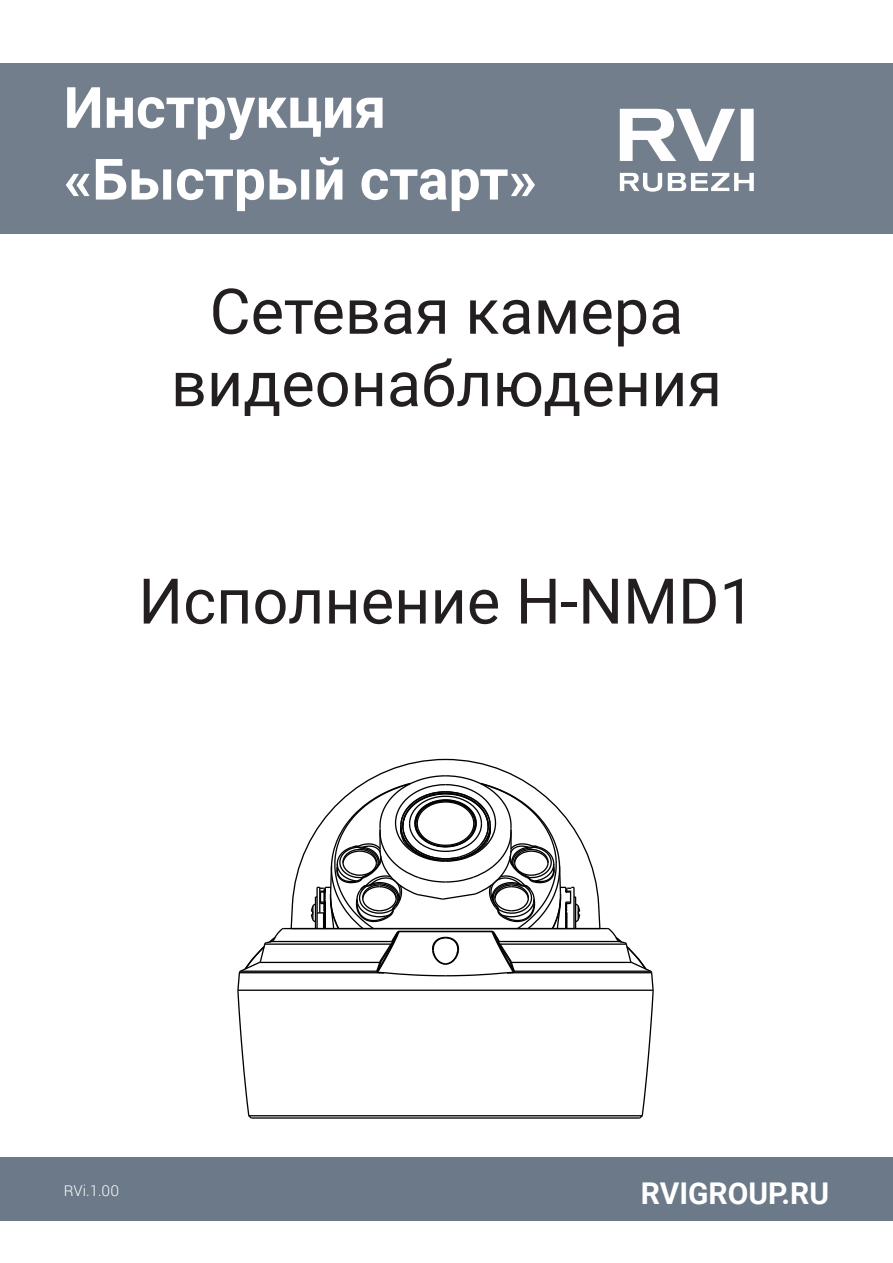
<style>
.page{position:relative;width:893px;height:1263px;background:#fff}
.page>*{position:absolute;margin:0;border:0;box-sizing:border-box;transform-origin:0 0}
.t1{font:63px/72.4px "Roboto";color:#231f20;text-align:center}
.t2{font:700 57px "Roboto";color:#fff}
.t3{font:700 30px "Roboto";color:#fff}
.t4{font:300 15px "Roboto";color:#fff}
</style>
<div class="page">
<div style="left:0;top:64px;width:893px;height:170px;background:#737e8c"></div>
<div style="left:0;top:1157px;width:893px;height:63px;background:#6b7988"></div>
<hr style="left:251px;top:1117px;width:389px;height:2px;background:#000">
<hr style="left:249px;top:1115px;width:183px;height:1px;background:#000">
<hr style="left:432px;top:1115px;width:210px;height:1px;background:#000">
<hr style="left:238px;top:989px;width:415px;height:2px;background:#000">
<hr style="left:239px;top:972px;width:145px;height:1px;background:#000">
<hr style="left:507px;top:972px;width:145px;height:1px;background:#000">
<hr style="left:240px;top:970px;width:137px;height:2px;background:#000">
<hr style="left:514px;top:970px;width:137px;height:2px;background:#000">
<hr style="left:511px;top:962px;width:121px;height:1px;background:#000">
<hr style="left:259px;top:962px;width:121px;height:1px;background:#000">
<hr style="left:500px;top:943px;width:126px;height:2px;background:#000">
<hr style="left:265px;top:943px;width:126px;height:2px;background:#000">
<hr style="left:499px;top:941px;width:120px;height:1px;background:#000">
<hr style="left:272px;top:941px;width:120px;height:1px;background:#000">
<hr style="left:283px;top:928px;width:325px;height:1px;background:#000">
<svg style="left:291px;top:758px;width:309px;height:145px"></svg>
<svg style="left:310px;top:774px;width:271px;height:203px"></svg>
<svg style="left:597px;top:903px;width:57px;height:216px"></svg>
<svg style="left:237px;top:927px;width:47px;height:192px"></svg>
<svg style="left:290px;top:903px;width:9px;height:27px"></svg>
<svg style="left:620px;top:109px;width:134px;height:52px"></svg>
<svg style="left:620px;top:173px;width:134px;height:19px"></svg>
<p class="t2" style="left:64px;top:68px;width:324px">Инструкция</p>
<p class="t2" style="left:64px;top:139px;width:475px">«Быстрый старт»</p>
<p class="t1" style="left:171px;top:273px;width:553px">Сетевая камера видеонаблюдения</p>
<p class="t1" style="left:138px;top:563px;width:618px">Исполнение H-NMD1</p>
<p class="t4" style="left:64px;top:1182px;width:57px">RVi.1.00</p>
<p class="t3" style="left:641px;top:1172px;width:190px">RVIGROUP.RU</p>
</div>
